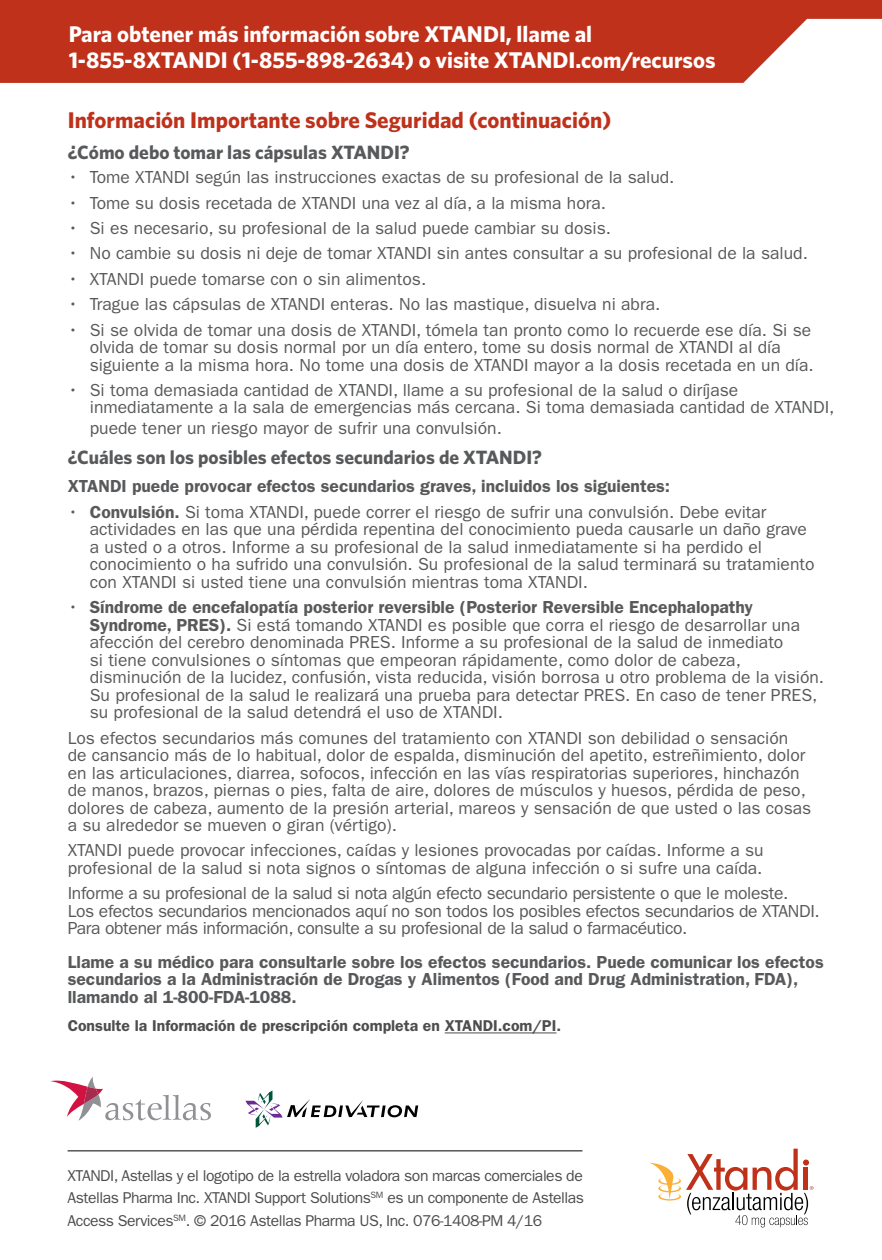
<style>
.page{position:relative;width:882px;height:1260px;background:#fff}
.page>*{position:absolute;margin:0;border:0;box-sizing:border-box;transform-origin:0 0}
.XTANDI_Subhead_RED{font:700 22.75px/26.2px "Whitney";color:#fff}
.XTANDI_Subhead_RED-2{font:700 22.75px "Whitney";color:#bf311a}
.XTANDI_Subhead_RED-3{font:700 19.25px "Whitney";color:#58595b}
.XTANDI_Body_Copy{font:17.5px/17.5px "ITC Franklin Gothic Std";color:#58595b}
.XTANDI_Body_Copy-2{font:600 17.5px/17.5px "ITC Franklin Gothic Std";color:#58595b}
.XTANDI_Body_Copy-3{font:17.5px/17.5px "ITC Franklin Gothic Std";letter-spacing:-.02em;color:#58595b}
.Body_Copy{font:15.75px/22.8px "ITC Franklin Gothic Std";letter-spacing:-.03em;color:#4d4d4f;text-align:justify}
.XTANDI_Body_Copy-4{font:600 15.75px "ITC Franklin Gothic Std";color:#4d4d4f}
.s1{font-weight:600}
</style>
<div class="page">
<svg style="left:245px;top:1091px;width:173px;height:37px"></svg>
<svg style="left:51px;top:1077px;width:160px;height:44px"></svg>
<svg style="left:0;top:0;width:882px;height:83px;background:#c4422d"></svg>
<hr style="left:445px;top:1033px;width:111px;height:1px;background:#4d4d4f">
<hr style="left:68px;top:1150px;width:514px;height:1px;background:#000">
<svg style="left:649px;top:1149px;width:165px;height:78px"></svg>
<p class="XTANDI_Subhead_RED" style="left:69px;top:20px;width:649px">Para obtener más información sobre XTANDI, llame al<br>1-855-8XTANDI (1-855-898-2634) o visite XTANDI.com/recursos</p>
<p class="XTANDI_Subhead_RED-2" style="left:68px;top:106px;width:545px">Información Importante sobre Seguridad (continuación)</p>
<p class="XTANDI_Subhead_RED-3" style="left:68px;top:140px;width:343px">¿Cómo debo tomar las cápsulas XTANDI?</p>
<p class="XTANDI_Body_Copy" style="left:68px;top:169px;width:608px">• Tome XTANDI según las instrucciones exactas de su profesional de la salud.</p>
<p class="XTANDI_Body_Copy" style="left:68px;top:194px;width:540px">• Tome su dosis recetada de XTANDI una vez al día, a la misma hora.</p>
<p class="XTANDI_Body_Copy" style="left:68px;top:219px;width:545px">• Si es necesario, su profesional de la salud puede cambiar su dosis.</p>
<p class="XTANDI_Body_Copy" style="left:68px;top:245px;width:742px">• No cambie su dosis ni deje de tomar XTANDI sin antes consultar a su profesional de la salud.</p>
<p class="XTANDI_Body_Copy" style="left:68px;top:270px;width:360px">• XTANDI puede tomarse con o sin alimentos.</p>
<p class="XTANDI_Body_Copy" style="left:68px;top:296px;width:594px">• Trague las cápsulas de XTANDI enteras. No las mastique, disuelva ni abra.</p>
<p class="XTANDI_Body_Copy" style="left:90px;top:321px;width:725px;text-indent:-22px">• Si se olvida de tomar una dosis de XTANDI, tómela tan pronto como lo recuerde ese día. Si se olvida de tomar su dosis normal por un día entero, tome su dosis normal de XTANDI al día siguiente a la misma hora. No tome una dosis de XTANDI mayor a la dosis recetada en un día.</p>
<p class="XTANDI_Body_Copy" style="left:90px;top:381px;width:746px;text-indent:-22px">• Si toma demasiada cantidad de XTANDI, llame a su profesional de la salud o diríjase inmediatamente a la sala de emergencias más cercana. Si toma demasiada cantidad de XTANDI,</p>
<p class="XTANDI_Body_Copy" style="left:90px;top:420px;width:414px">puede tener un riesgo mayor de sufrir una convulsión.</p>
<p class="XTANDI_Subhead_RED-3" style="left:68px;top:446px;width:476px">¿Cuáles son los posibles efectos secundarios de XTANDI?</p>
<p class="XTANDI_Body_Copy-2" style="left:68px;top:478px;width:604px">XTANDI puede provocar efectos secundarios graves, incluidos los siguientes:</p>
<p class="XTANDI_Body_Copy" style="left:90px;top:503px;width:726px;text-indent:-22px">• <span class="s1">Convulsión.</span> Si toma XTANDI, puede correr el riesgo de sufrir una convulsión. Debe evitar actividades en las que una pérdida repentina del conocimiento pueda causarle un daño grave a usted o a otros. Informe a su profesional de la salud inmediatamente si ha perdido el conocimiento o ha sufrido una convulsión. Su profesional de la salud terminará su tratamiento con XTANDI si usted tiene una convulsión mientras toma XTANDI.</p>
<p class="XTANDI_Body_Copy" style="left:90px;top:599px;width:736px;text-indent:-22px">• <span class="s1">Síndrome de encefalopatía posterior reversible (Posterior Reversible Encephalopathy Syndrome, PRES).</span> Si está tomando XTANDI es posible que corra el riesgo de desarrollar una afección del cerebro denominada PRES. Informe a su profesional de la salud de inmediato<br>si tiene convulsiones o síntomas que empeoran rápidamente, como dolor de cabeza, disminución de la lucidez, confusión, vista reducida, visión borrosa u otro problema de la visión.<br>Su profesional de la salud le realizará una prueba para detectar PRES. En caso de tener PRES, su profesional de la salud detendrá el uso de XTANDI.</p>
<p class="XTANDI_Body_Copy" style="left:68px;top:729px;width:745px">Los efectos secundarios más comunes del tratamiento con XTANDI son debilidad o sensación de cansancio más de lo habitual, dolor de espalda, disminución del apetito, estreñimiento, dolor en las articulaciones, diarrea, sofocos, infección en las vías respiratorias superiores, hinchazón de manos, brazos, piernas o pies, falta de aire, dolores de músculos y huesos, pérdida de peso, dolores de cabeza, aumento de la presión arterial, mareos y sensación de que usted o las cosas a su alrededor se mueven o giran (vértigo).</p>
<p class="XTANDI_Body_Copy" style="left:68px;top:842px;width:697px">XTANDI puede provocar infecciones, caídas y lesiones provocadas por caídas. Informe a su profesional de la salud si nota signos o síntomas de alguna infección o si sufre una caída.</p>
<p class="XTANDI_Body_Copy-3" style="left:68px;top:885px;width:754px">Informe a su profesional de la salud si nota algún efecto secundario persistente o que le moleste.<br>Los efectos secundarios mencionados aquí no son todos los posibles efectos secundarios de XTANDI.<br>Para obtener más información, consulte a su profesional de la salud o farmacéutico.</p>
<p class="XTANDI_Body_Copy-2" style="left:68px;top:953px;width:757px">Llame a su médico para consultarle sobre los efectos secundarios. Puede comunicar los efectos secundarios a la Administración de Drogas y Alimentos (Food and Drug Administration, FDA), llamando al 1-800-FDA-1088.</p>
<p class="XTANDI_Body_Copy-4" style="left:68px;top:1017px;width:495px">Consulte la Información de prescripción completa en XTANDI.com/PI.</p>
<p class="Body_Copy" style="left:68px;top:1164px;width:518px">XTANDI, Astellas y el logotipo de la estrella voladora son marcas comerciales de Astellas Pharma Inc. XTANDI Support Solutions<sup>SM</sup> es un componente de Astellas Access Services<sup>SM</sup>. © 2016 Astellas Pharma US, Inc. 076-1408-PM 4/16</p>
</div>
